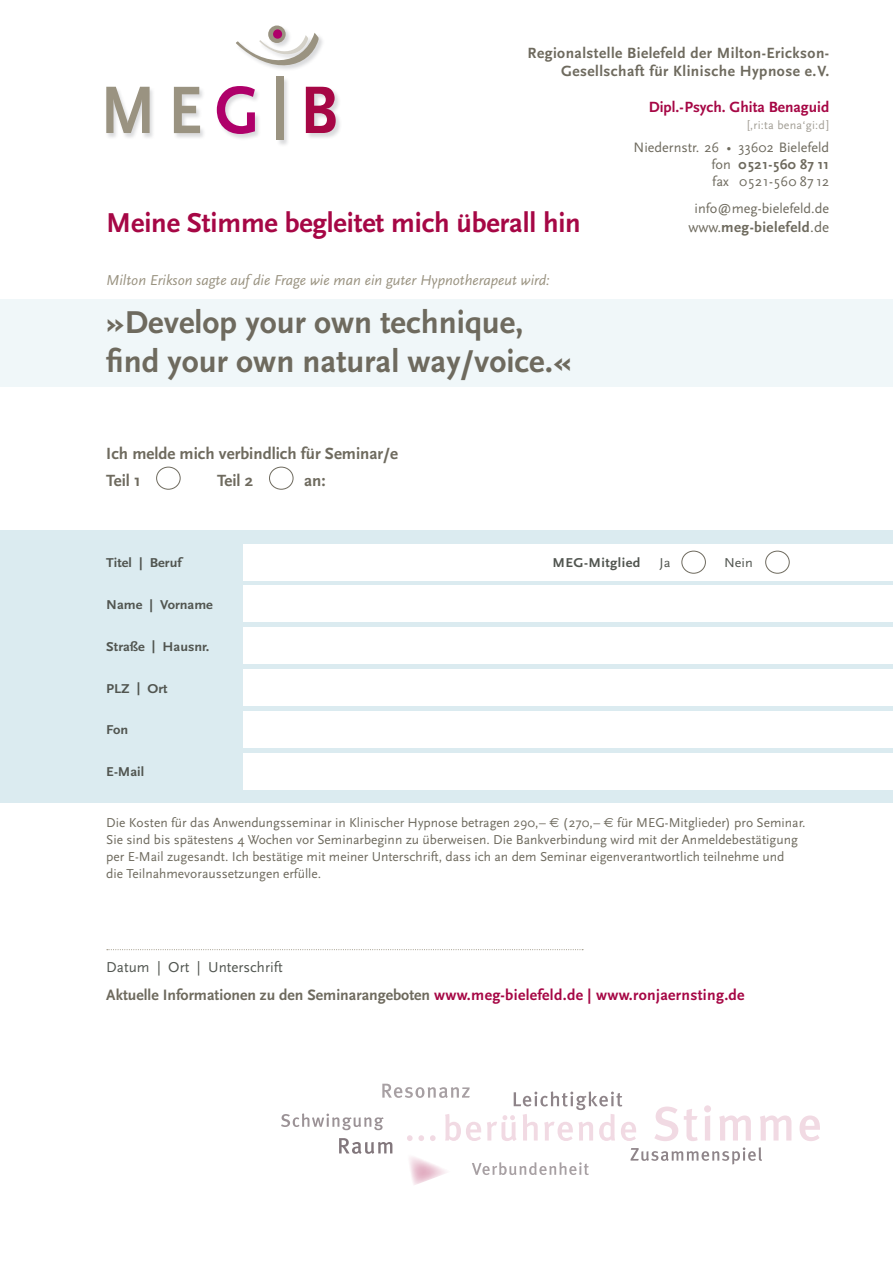
<style>
.page{position:relative;width:893px;height:1263px;background:#fff}
.page>*{position:absolute;margin:0;border:0;box-sizing:border-box;transform-origin:0 0}
.t1{font:700 33px/39px "Scala Sans";color:#6e6a5e}
.t2{font:700 28.5px "Scala Sans";letter-spacing:-.005em;color:#a60745}
.t3{font:700 16.95px/27px "Scala Sans";color:#6e6a5e}
.t4{font:700 15.75px "Scala Sans";color:#6e6a5e}
.t5{font:700 15.45px/18px "Scala Sans";letter-spacing:.03em;color:#6e6a5e;text-align:right}
.t6{font:700 15.45px "Scala Sans";color:#a60745}
.t7{font:italic 15px "Scala Sans";color:#9a9381}
.t8{font:15px "Scala Sans";color:#515550}
.t9{font:700 15px "Scala Sans";letter-spacing:.03em;color:#6e6a5e}
.t10{font:14.25px/17px "Scala Sans";color:#6e6a5e;text-align:justify}
.t11{font:13.5px/17px "Scala Sans";color:#6e6a5e}
.t12{font:700 13.35px "Scala Sans";color:#515550;scale:1.06 1}
.t13{font:700 13.35px "Scala Sans";letter-spacing:.03em;color:#515550;scale:1.06 1}
.t14{font:13.35px "Scala Sans";color:#515550;scale:1.06 1}
.t15{font:12px "Scala Sans";letter-spacing:.02em;color:#a39f96}
.s1{font-weight:700}
.s2{font-weight:400}
.s3{font-family:"Euro Sans";font-size:13.2px}
.s4{color:#a60745}
</style>
<div class="page">
<div style="left:0;top:300px;width:893px;height:87px;background:#f0f7f9"></div>
<div style="left:106px;top:25px;width:236px;height:122px;background:#444852;opacity:.2"></div>
<svg style="left:235px;top:33px;width:84px;height:44px"></svg>
<div style="left:268px;top:26px;width:18px;height:17px;background:#9a9381;border-radius:50%"></div>
<div style="left:273px;top:29px;width:9px;height:10px;background:#af006a;border-radius:50%"></div>
<svg style="left:306px;top:87px;width:30px;height:46px"></svg>
<div style="left:277px;top:77px;width:7px;height:63px;background:#9a9381"></div>
<svg style="left:217px;top:86px;width:38px;height:48px"></svg>
<svg style="left:174px;top:87px;width:26px;height:46px"></svg>
<svg style="left:106px;top:87px;width:44px;height:46px"></svg>
<div style="left:0;top:530px;width:893px;height:273px;background:#dbebf0"></div>
<div style="left:244px;top:544px;width:649px;height:36px;background:#fff"></div>
<div style="left:244px;top:586px;width:649px;height:36px;background:#fff"></div>
<div style="left:244px;top:628px;width:649px;height:36px;background:#fff"></div>
<div style="left:244px;top:669px;width:649px;height:36px;background:#fff"></div>
<div style="left:244px;top:711px;width:649px;height:36px;background:#fff"></div>
<div style="left:244px;top:753px;width:649px;height:36px;background:#fff"></div>
<div style="left:681px;top:551px;width:25px;height:23px;border:1px solid #6e6a5e;border-radius:50%"></div>
<div style="left:765px;top:551px;width:25px;height:23px;border:1px solid #6e6a5e;border-radius:50%"></div>
<svg style="left:107px;top:949px;width:476px;height:1px"></svg>
<svg style="left:281px;top:1084px;width:539px;height:101px"></svg>
<div style="left:156px;top:467px;width:24px;height:23px;border:1px solid #6e6a5e;border-radius:50%"></div>
<div style="left:269px;top:467px;width:24px;height:23px;border:1px solid #6e6a5e;border-radius:50%"></div>
<p class="t5" style="left:527px;top:45px;width:303px">Regionalstelle Bielefeld der Milton-Erickson-<br>Gesellschaft für Klinische Hypnose e.V.</p>
<p class="t6" style="left:649px;top:99px;width:182px">Dipl.-Psych. Ghita Benaguid</p>
<p class="t15" style="left:747px;top:119px;width:84px">[‚ri:ta bena‘gi:d]</p>
<p class="t10" style="left:711px;top:139px;width:119px;text-indent:-78px">Niedernstr. 26 • 33602 Bielefeld fon <span class="s1">0521-560 87 11 </span>fax 0521-560 87 12</p>
<p class="t10" style="left:695px;top:200px;width:136px">info@meg-bielefeld.de</p>
<p class="t9" style="left:689px;top:219px;width:142px"><span class="s2">www.</span>meg-bielefeld<span class="s2">.de</span></p>
<h2 class="t2" style="left:106px;top:208px;width:476px">Meine Stimme begleitet mich überall hin</h2>
<p class="t7" style="left:106px;top:272px;width:445px">Milton Erikson sagte auf die Frage wie man ein guter Hypnotherapeut wird:</p>
<h1 class="t1" style="left:106px;top:303px;width:467px">»Develop your own technique, find your own natural way/voice.«</h1>
<p class="t3" style="left:106px;top:440px;width:293px">Ich melde mich verbindlich für Seminar/e<br>Teil 1</p>
<p class="t3" style="left:217px;top:467px;width:38px">Teil 2</p>
<p class="t3" style="left:304px;top:467px;width:23px">an:</p>
<p class="t12" style="left:106px;top:556px;width:72px">Titel | Beruf</p>
<p class="t13" style="left:553px;top:556px;width:84px">MEG-Mitglied</p>
<p class="t14" style="left:660px;top:556px;width:12px">Ja</p>
<p class="t14" style="left:724px;top:556px;width:29px">Nein</p>
<p class="t12" style="left:106px;top:598px;width:102px">Name | Vorname</p>
<p class="t12" style="left:106px;top:639px;width:99px">Straße | Hausnr.</p>
<p class="t12" style="left:106px;top:681px;width:59px">PLZ | Ort</p>
<p class="t12" style="left:106px;top:723px;width:22px">Fon</p>
<p class="t12" style="left:106px;top:765px;width:37px">E-Mail</p>
<p class="t11" style="left:106px;top:815px;width:701px">Die Kosten für das Anwendungsseminar in Klinischer Hypnose betragen 290,– <span class="s3">€</span> ( 270,– <span class="s3">€</span> für MEG-Mitglieder) pro Seminar.<br>Sie sind bis spätestens 4 Wochen vor Seminarbeginn zu überweisen. Die Bankverbindung wird mit der Anmeldebestätigung per E-Mail zugesandt. Ich bestätige mit meiner Unterschrift, dass ich an dem Seminar eigenverantwortlich teilnehme und<br>die Teilnahmevoraussetzungen erfülle.</p>
<p class="t8" style="left:106px;top:959px;width:178px">Datum | Ort | Unterschrift</p>
<p class="t4" style="left:106px;top:987px;width:640px">Aktuelle Informationen zu den Seminarangeboten <span class="s4">www.meg-bielefeld.de | www.ronjaernsting.de</span></p>
</div>
